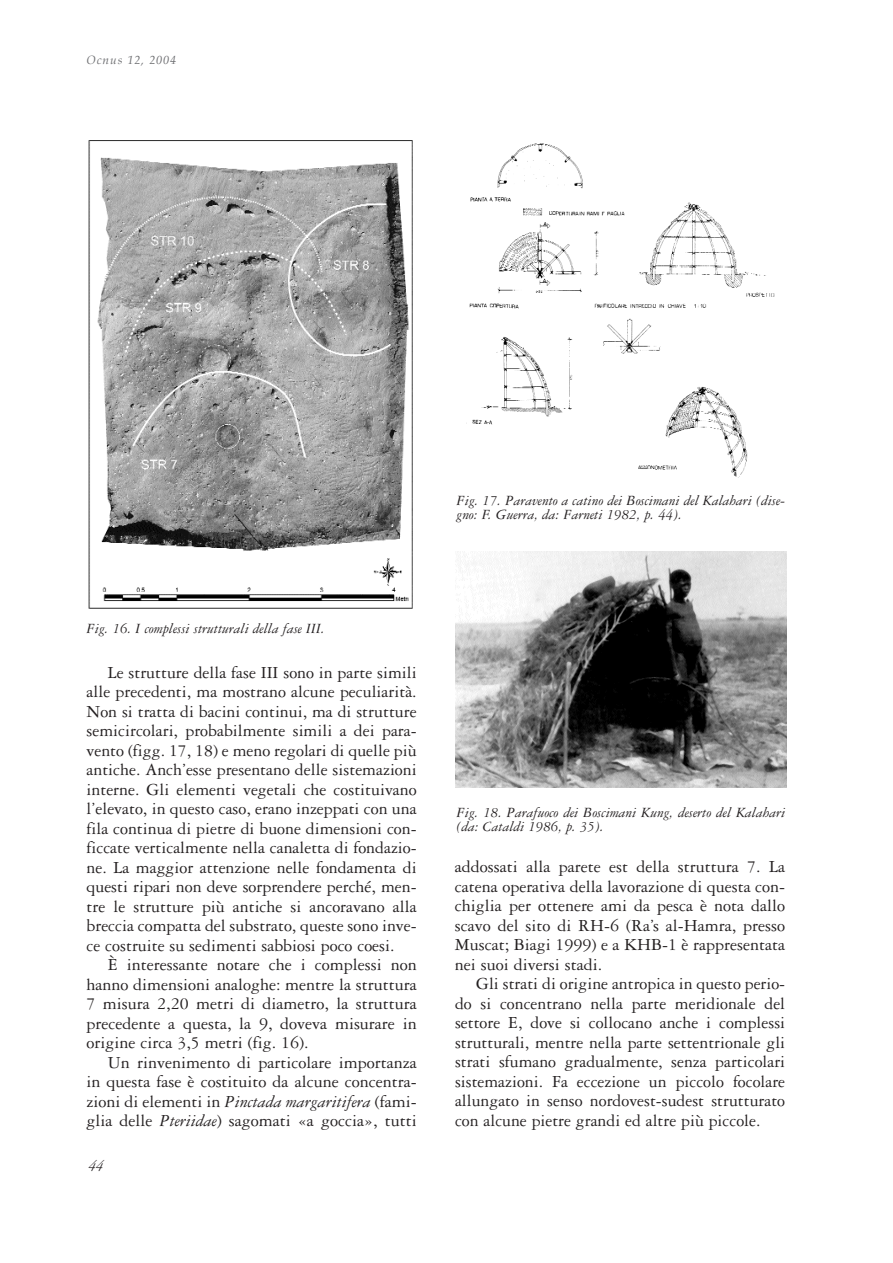
<style>
.page{position:relative;width:893px;height:1263px;background:#fff}
.page>*{position:absolute;margin:0;border:0;box-sizing:border-box;transform-origin:0 0}
.t1{font:18px/19.5px "Garamond Three";color:#231f20;text-align:justify}
.t2{font:italic 15px/14.2px "Garamond Three";color:#231f20}
.t3{font:italic 12px "Book Antiqua";letter-spacing:.075em;color:#6c6d70}
.s1{font-style:italic}
</style>
<div class="page">
<img style="left:88px;top:140px;width:325px;height:469px">
<img style="left:466px;top:143px;width:309px;height:335px">
<img style="left:455px;top:551px;width:332px;height:236px">
<p class="t3" style="left:87px;top:53px;width:91px">Ocnus 12, 2004</p>
<p class="t2" style="left:456px;top:494px;width:330px">Fig. 17. Paravento a catino dei Boscimani del Kalahari (dise&shy;gno: F. Guerra, da: Farneti 1982, p. 44).</p>
<p class="t2" style="left:87px;top:623px;width:240px">Fig. 16. I complessi strutturali della fase III.</p>
<p class="t1" style="left:87px;top:664px;width:332px;text-indent:21px">Le strutture della fase III sono in parte simili alle precedenti, ma mostrano alcune peculiarità.<br>Non si tratta di bacini continui, ma di strutture semicircolari, probabilmente simili a dei para&shy;vento (figg. 17, 18) e meno regolari di quelle più antiche. Anch’esse presentano delle sistemazioni interne. Gli elementi vegetali che costituivano l’elevato, in questo caso, erano inzeppati con una fila continua di pietre di buone dimensioni con&shy;ficcate verticalmente nella canaletta di fondazio&shy;ne. La maggior attenzione nelle fondamenta di questi ripari non deve sorprendere perché, men&shy;tre le strutture più antiche si ancoravano alla breccia compatta del substrato, queste sono inve&shy;ce costruite su sedimenti sabbiosi poco coesi.</p>
<p class="t1" style="left:87px;top:957px;width:332px;text-indent:21px">È interessante notare che i complessi non hanno dimensioni analoghe: mentre la struttura 7 misura 2,20 metri di diametro, la struttura precedente a questa, la 9, doveva misurare in origine circa 3,5 metri (fig. 16).</p>
<p class="t1" style="left:87px;top:1054px;width:332px;text-indent:21px">Un rinvenimento di particolare importanza in questa fase è costituito da alcune concentra&shy;zioni di elementi in <span class="s1">Pinctada margaritifera</span> (fami&shy;glia delle <span class="s1">Pteriidae</span>) sagomati «a goccia», tutti</p>
<p class="t2" style="left:88px;top:1160px;width:19px">44</p>
<p class="t2" style="left:456px;top:806px;width:330px">Fig. 18. Parafuoco dei Boscimani Kung, deserto del Kalahari (da: Cataldi 1986, p. 35).</p>
<p class="t1" style="left:455px;top:859px;width:332px">addossati alla parete est della struttura 7. La catena operativa della lavorazione di questa con&shy;chiglia per ottenere ami da pesca è nota dallo scavo del sito di RH-6 (Ra’s al-Hamra, presso Muscat; Biagi 1999) e a KHB-1 è rappresentata nei suoi diversi stadi.</p>
<p class="t1" style="left:455px;top:976px;width:332px;text-indent:21px">Gli strati di origine antropica in questo perio&shy;do si concentrano nella parte meridionale del settore E, dove si collocano anche i complessi strutturali, mentre nella parte settentrionale gli strati sfumano gradualmente, senza particolari sistemazioni. Fa eccezione un piccolo focolare allungato in senso nordovest-sudest strutturato con alcune pietre grandi ed altre più piccole.</p>
</div>
